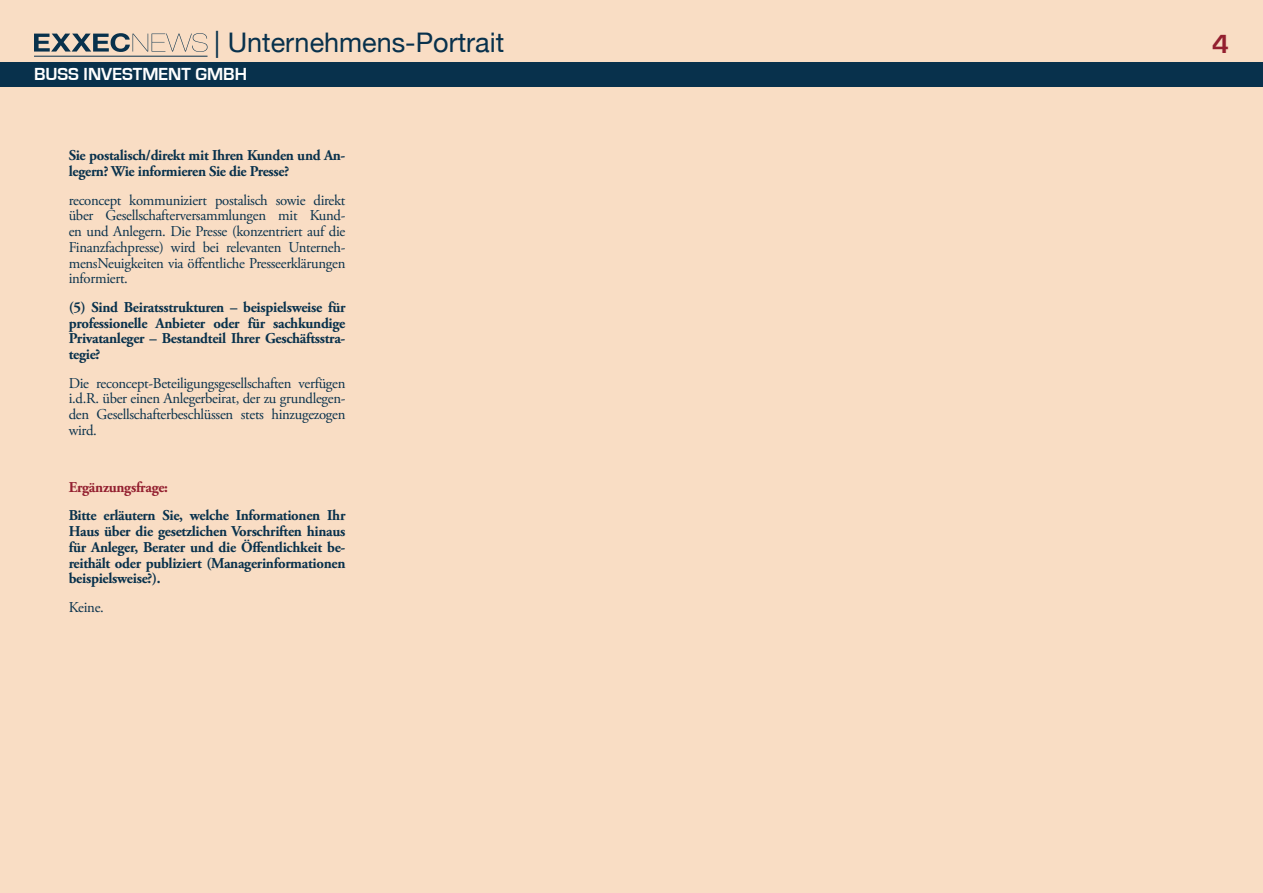
<style>
.page{position:relative;width:1263px;height:893px;background:#f9ddc4}
.page>*{position:absolute;margin:0;border:0;box-sizing:border-box;transform-origin:0 0}
.t1{font:27px "Helvetica Neue";color:#08314c}
.t2{font:700 27px "Eurostile";color:#931f2f}
.t3{font:700 18px "Eurostile";color:#fff}
.t4{font:700 15px/15.8px "Adobe Garamond Pro";letter-spacing:-.02em;color:#08314c;text-align:justify}
.t5{font:15px/15.8px "Adobe Garamond Pro";letter-spacing:-.02em;color:#08314c;text-align:justify}
.t6{font:700 15px "Adobe Garamond Pro";letter-spacing:-.02em;color:#931f2f}
.s1{font-size:27.15px}
</style>
<div class="page">
<div style="left:0;top:62px;width:1263px;height:24px;background:#08314c"></div>
<svg style="left:34px;top:33px;width:173px;height:19px"></svg>
<hr style="left:34px;top:56px;width:173px;height:1px;background:#08314c">
<h1 class="t1" style="left:214px;top:26px;width:292px"><span class="s1">|</span> Unternehmens-Portrait</h1>
<p class="t3" style="left:34px;top:64px;width:214px">BUSS INVESTMENT GMBH</p>
<p class="t4" style="left:69px;top:148px;width:278px">Sie postalisch/direkt mit Ihren Kunden und An&shy;legern? Wie informieren Sie die Presse?</p>
<p class="t5" style="left:69px;top:193px;width:278px">reconcept kommuniziert postalisch sowie direkt über Gesellschafterversammlungen mit Kund&shy;en und Anlegern. Die Presse (konzentriert auf die Finanzfachpresse) wird bei relevanten Unterneh&shy;mensNeuigkeiten via öffentliche Presseerklärungen informiert.</p>
<p class="t4" style="left:69px;top:300px;width:278px">(5) Sind Beiratsstrukturen – beispielsweise für professionelle Anbieter oder für sachkundige Privatanleger – Bestandteil Ihrer Geschäftsstra&shy;tegie?</p>
<p class="t5" style="left:69px;top:376px;width:278px">Die reconcept-Beteiligungsgesellschaften verfügen i.d.R. über einen Anlegerbeirat, der zu grundlegen&shy;den Gesellschafterbeschlüssen stets hinzugezogen wird.</p>
<p class="t6" style="left:69px;top:478px;width:101px">Ergänzungsfrage:</p>
<p class="t4" style="left:69px;top:508px;width:278px">Bitte erläutern Sie, welche Informationen Ihr Haus über die gesetzlichen Vorschriften hinaus für Anleger, Berater und die Öffentlichkeit be&shy;reithält oder publiziert (Managerinformationen beispielsweise?).</p>
<p class="t5" style="left:69px;top:600px;width:37px">Keine.</p>
<h1 class="t2" style="left:1212px;top:29px;width:18px">4</h1>
</div>
